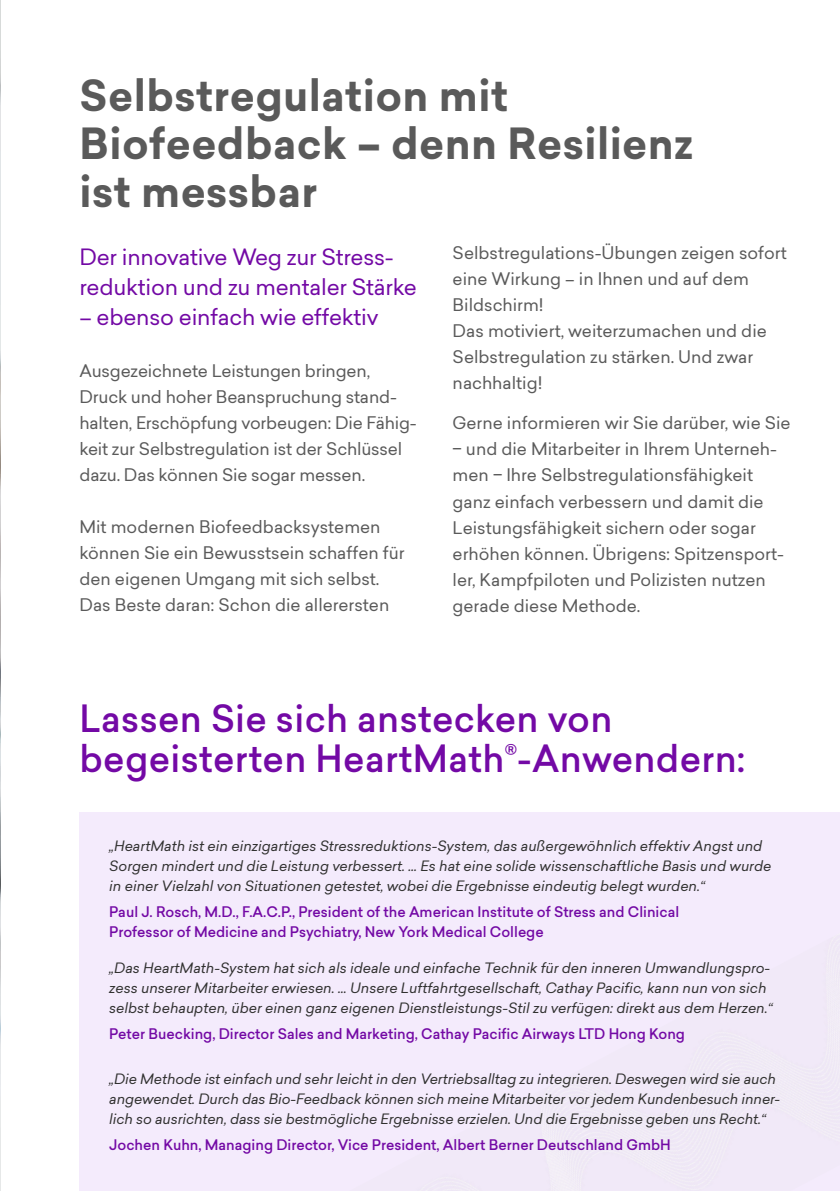
<style>
.page{position:relative;width:840px;height:1191px;background:#fff}
.page>*{position:absolute;margin:0;border:0;box-sizing:border-box;transform-origin:0 0}
.t1{font:700 42px/48px "Sailec";letter-spacing:.01em;color:#5a5a5a}
.t2{font:500 36px/40px "Sailec";letter-spacing:.01em;color:#7309a5}
.t3{font:22px/30px "Sailec";letter-spacing:-.01em;color:#7309a5}
.t4{font:17px/26px "Sailec";color:#5a5a5a}
.t5{font:italic 14px/20px "Sailec";color:#313130}
.t6{font:500 14px/20px "Sailec";color:#7309a5}
</style>
<div class="page">
<div style="left:79px;top:812px;width:760px;height:379px;background:#f4ebfc"></div>
<img style="left:0;top:0;width:1px;height:1191px">
<h1 class="t1" style="left:79px;top:72px;width:615px">Selbstregulation mit<br>Biofeedback – denn Resilienz ist messbar</h1>
<h3 class="t3" style="left:79px;top:241px;width:338px">Der innovative Weg zur Stress&shy;reduktion und zu mentaler Stärke</h3>
<h3 class="t3" style="left:79px;top:301px;width:300px">– ebenso einfach wie effektiv</h3>
<p class="t4" style="left:79px;top:357px;width:339px">Ausgezeichnete Leistungen bringen, Druck und hoher Beanspruchung stand&shy;halten, Erschöpfung vorbeugen: Die Fähig&shy;keit zur Selbstregulation ist der Schlüssel dazu. Das können Sie sogar messen.</p>
<p class="t4" style="left:79px;top:513px;width:326px">Mit modernen Biofeedbacksystemen können Sie ein Bewusstsein schaffen für den eigenen Umgang mit sich selbst.<br>Das Beste daran: Schon die allerersten</p>
<p class="t4" style="left:452px;top:240px;width:335px">Selbstregulations-Übungen zeigen sofort eine Wirkung – in Ihnen und auf dem<br>Bildschirm!<br>Das motiviert, weiterzumachen und die<br>Selbstregulation zu stärken. Und zwar nachhaltig!</p>
<p class="t4" style="left:452px;top:410px;width:339px">Gerne informieren wir Sie darüber, wie Sie − und die Mitarbeiter in Ihrem Unterneh&shy;men − Ihre Selbstregulationsfähigkeit ganz einfach verbessern und damit die Leistungsfähigkeit sichern oder sogar erhöhen können. Übrigens: Spitzensport&shy;ler, Kampfpiloten und Polizisten nutzen gerade diese Methode.</p>
<h2 class="t2" style="left:79px;top:698px;width:667px">Lassen Sie sich anstecken von begeisterten HeartMath<sup>®</sup>-Anwendern:</h2>
<p class="t5" style="left:109px;top:836px;width:663px">„HeartMath ist ein einzigartiges Stressreduktions-System, das außergewöhnlich effektiv Angst und<br>Sorgen mindert und die Leistung verbessert. … Es hat eine solide wissenschaftliche Basis und wurde in einer Vielzahl von Situationen getestet, wobei die Ergebnisse eindeutig belegt wurden.“</p>
<p class="t6" style="left:109px;top:902px;width:571px">Paul J. Rosch, M.D., F.A.C.P., President of the American Institute of Stress and Clinical<br>Professor of Medicine and Psychiatry, New York Medical College</p>
<p class="t5" style="left:109px;top:957px;width:664px">„Das HeartMath-System hat sich als ideale und einfache Technik für den inneren Umwandlungspro&shy;zess unserer Mitarbeiter erwiesen. … Unsere Luftfahrtgesellschaft, Cathay Pacific, kann nun von sich selbst behaupten, über einen ganz eigenen Dienstleistungs-Stil zu verfügen: direkt aus dem Herzen.“</p>
<p class="t6" style="left:109px;top:1023px;width:577px">Peter Buecking, Director Sales and Marketing, Cathay Pacific Airways LTD Hong Kong</p>
<p class="t5" style="left:109px;top:1069px;width:672px">„Die Methode ist einfach und sehr leicht in den Vertriebsalltag zu integrieren. Deswegen wird sie auch angewendet. Durch das Bio-Feedback können sich meine Mitarbeiter vor jedem Kundenbesuch inner&shy;lich so ausrichten, dass sie bestmögliche Ergebnisse erzielen. Und die Ergebnisse geben uns Recht.“</p>
<p class="t6" style="left:109px;top:1135px;width:562px">Jochen Kuhn, Managing Director, Vice President, Albert Berner Deutschland GmbH</p>
</div>
